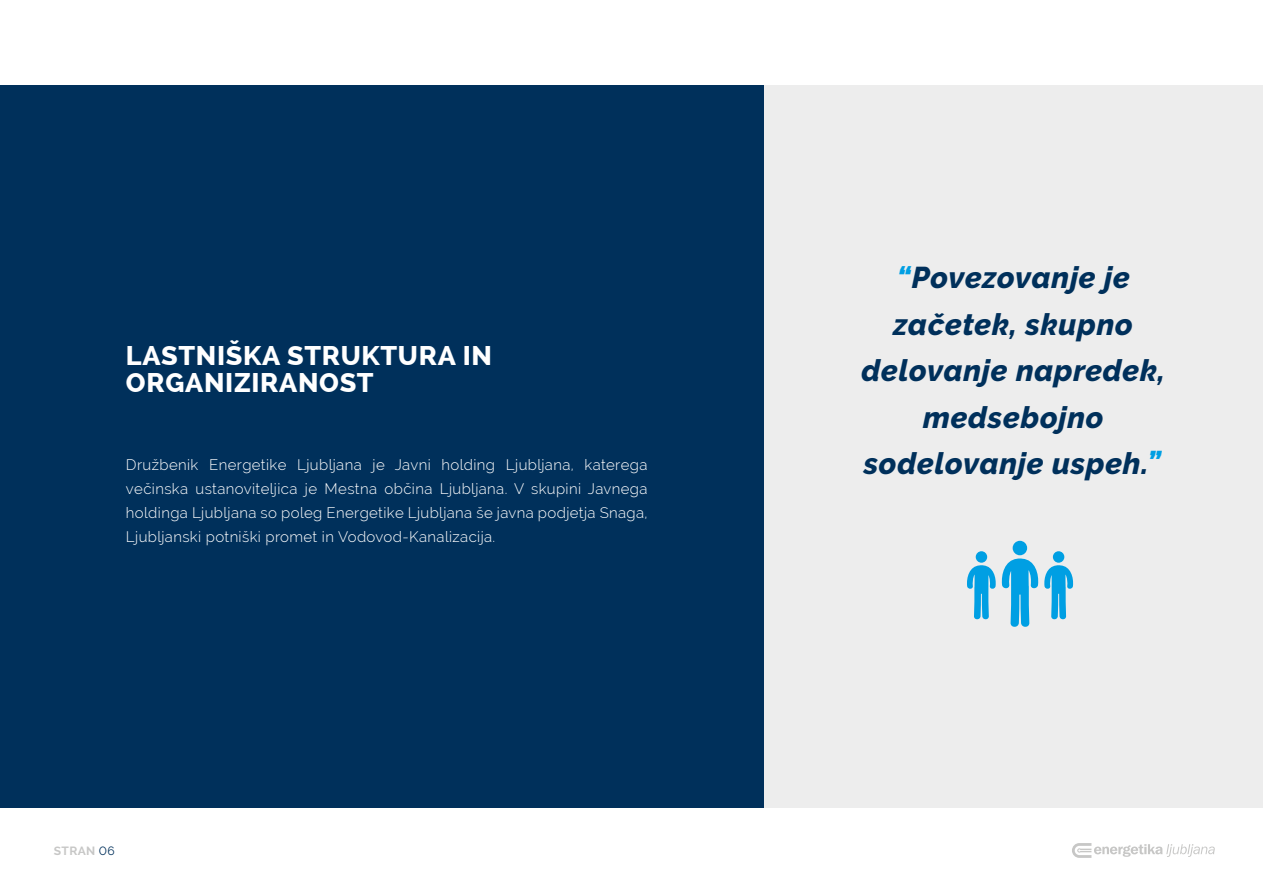
<style>
.page{position:relative;width:1263px;height:893px;background:#fff}
.page>*{position:absolute;margin:0;border:0;box-sizing:border-box;transform-origin:0 0}
.t1{font:italic 800 30px/46.5px "Raleway";letter-spacing:.025em;color:#00305b;text-align:center}
.t2{font:800 27px/27px "Raleway";letter-spacing:.025em;color:#fff}
.t3{font:300 15px/24px "Raleway";letter-spacing:.025em;color:#fff;text-align:justify}
.t4{font:700 12px "Raleway";letter-spacing:.025em;color:#c7c7c6}
.s1{font-weight:400;color:#00305b}
.s2{color:#009fe3}
</style>
<div class="page">
<svg style="left:1072px;top:843px;width:143px;height:15px"></svg>
<div style="left:0;top:85px;width:764px;height:723px;background:#00305b"></div>
<div style="left:764px;top:85px;width:499px;height:723px;background:#ededed"></div>
<div style="left:1013px;top:541px;width:14px;height:14px;background:#009fe3;border-radius:50%"></div>
<div style="left:1053px;top:551px;width:11px;height:12px;background:#009fe3;border-radius:50%"></div>
<div style="left:976px;top:551px;width:11px;height:12px;background:#009fe3;border-radius:50%"></div>
<svg style="left:967px;top:558px;width:107px;height:69px"></svg>
<h2 class="t2" style="left:126px;top:342px;width:367px">LASTNIŠKA STRUKTURA IN<br>ORGANIZIRANOST</h2>
<p class="t3" style="left:126px;top:453px;width:523px">Družbenik Energetike Ljubljana je Javni holding Ljubljana, katerega večinska ustanoviteljica je Mestna občina Ljubljana. V skupini Javnega holdinga Ljubljana so poleg Energetike Ljubljana še javna podjetja Snaga, Ljubljanski potniški promet in Vodovod-Kanalizacija.</p>
<p class="t4" style="left:54px;top:844px;width:62px">STRAN <span class="s1">06</span></p>
<h1 class="t1" style="left:861px;top:254px;width:305px"><span class="s2">“</span>Povezovanje je začetek, skupno delovanje napredek, medsebojno sodelovanje uspeh.<span class="s2">”</span></h1>
</div>
